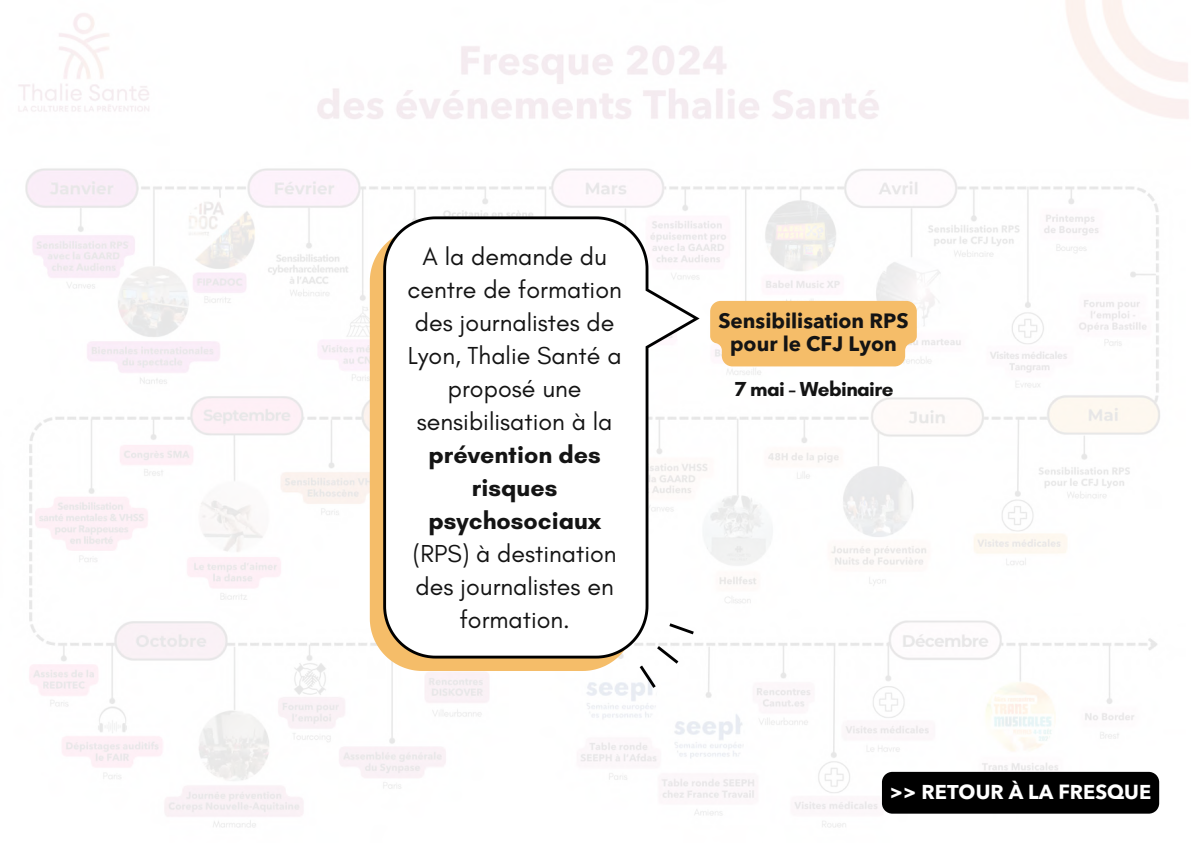
<style>
.page{position:relative;width:1191px;height:843px;background:#fff}
.page>*{position:absolute;margin:0;border:0;box-sizing:border-box;transform-origin:0 0}
.t1{font:25px/33px "Glacial Indifference";color:#141414;text-align:center}
.t2{font:700 20.6px "Avenir Next Arabic";color:#141414}
.t3{font:700 20.6px "Glacial Indifference";letter-spacing:-.03em;color:#141414}
.t4{font:700 20px "Avenir Next Arabic";color:#fff}
.s1{font-weight:700}
</style>
<div class="page">
<img style="left:18px;top:0;width:1171px;height:828px">
<div style="left:710px;top:301px;width:206px;height:65px;background:#f5bd69"></div>
<div style="left:881px;top:771px;width:277px;height:42px;background:#000"></div>
<svg style="left:370px;top:229px;width:265px;height:441px;background:#f3c47c"></svg>
<svg style="left:383px;top:216px;width:316px;height:442px"></svg>
<svg style="left:639px;top:645px;width:39px;height:42px"></svg>
<svg style="left:669px;top:623px;width:24px;height:11px"></svg>
<p class="t1" style="left:407px;top:239px;width:216px">A la demande du centre de formation des journalistes de<br>Lyon, Thalie Santé a proposé une sensibilisation à la <span class="s1">prévention des risques psychosociaux </span>(RPS) à destination des journalistes en formation.</p>
<p class="t2" style="left:718px;top:309px;width:192px">Sensibilisation RPS</p>
<p class="t2" style="left:730px;top:332px;width:168px">pour le CFJ Lyon</p>
<h1 class="t3" style="left:735px;top:376px;width:160px">7 mai - Webinaire</h1>
<p class="t4" style="left:889px;top:780px;width:263px">&gt;&gt; RETOUR À LA FRESQUE</p>
</div>
